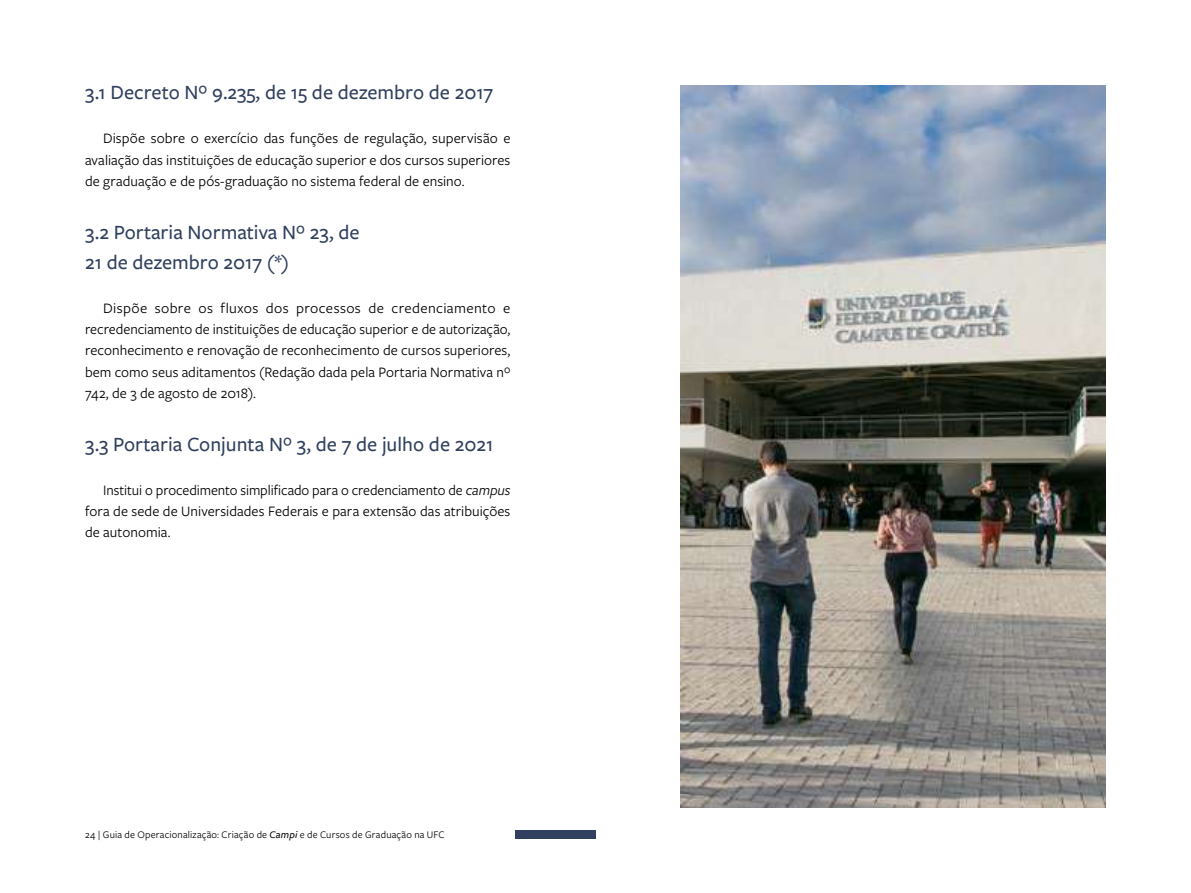
<style>
.page{position:relative;width:1191px;height:893px;background:#fff}
.page>*{position:absolute;margin:0;border:0;box-sizing:border-box;transform-origin:0 0}
.t1{font:500 21px/30.3px "Freight Sans Pro";color:#30405e}
.t2{font:15px/21.3px "Freight Sans Pro";letter-spacing:.005em;color:#000;text-align:justify}
.t3{font:10.5px "Freight Sans Pro";letter-spacing:.015em;color:#000}
.s1{font-style:italic}
.s2{font-weight:500;font-style:italic}
</style>
<div class="page">
<div style="left:515px;top:831px;width:80px;height:8px;background:#30405e"></div>
<img style="left:680px;top:85px;width:426px;height:723px">
<h1 class="t1" style="left:85px;top:77px;width:409px">3.1 Decreto Nº 9.235, de 15 de dezembro de 2017</h1>
<p class="t2" style="left:85px;top:127px;width:427px;text-indent:18px">Dispõe sobre o exercício das funções de regulação, supervisão e avaliação das instituições de educação superior e dos cursos superiores de graduação e de pós-graduação no sistema federal de ensino.</p>
<h1 class="t1" style="left:85px;top:216px;width:276px">3.2 Portaria Normativa Nº 23, de<br>21 de dezembro 2017 (*)</h1>
<p class="t2" style="left:85px;top:297px;width:427px;text-indent:18px">Dispõe sobre os fluxos dos processos de credenciamento e recredenciamento de instituições de educação superior e de autorização, reconhecimento e renovação de reconhecimento de cursos superiores, bem como seus aditamentos (Redação dada pela Portaria Normativa nº 742, de 3 de agosto de 2018).</p>
<h1 class="t1" style="left:85px;top:428px;width:410px">3.3 Portaria Conjunta Nº 3, de 7 de julho de 2021</h1>
<p class="t2" style="left:85px;top:478px;width:427px;text-indent:18px">Institui o procedimento simplificado para o credenciamento de <span class="s1">campus </span>fora de sede de Universidades Federais e para extensão das atribuições de autonomia.</p>
<p class="t3" style="left:85px;top:828px;width:361px">24 | Guia de Operacionalização: Criação de <span class="s2">Campi</span> e de Cursos de Graduação na UFC</p>
</div>
